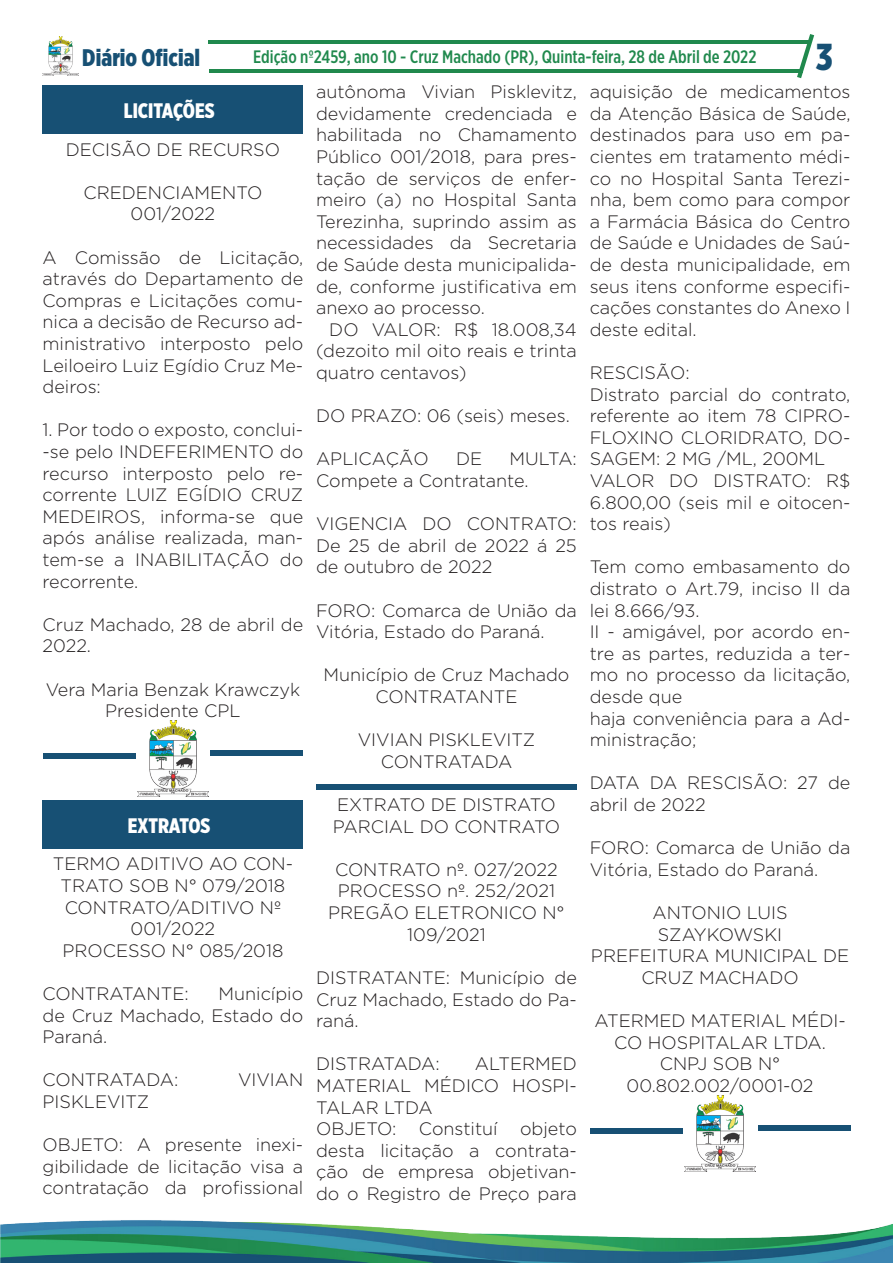
<style>
.page{position:relative;width:893px;height:1263px;background:#fff}
.page>*{position:absolute;margin:0;border:0;box-sizing:border-box;transform-origin:0 0}
.t1{font:900 37.5px "Gotham X Narrow";color:#175074}
.t2{font:900 24px "Gotham X Narrow";color:#175074}
.t3{font:900 21px "Gotham X Narrow";color:#fff}
.t4{font:300 18px/21.6px "Gotham Pro";color:#231f20;text-align:justify}
.t5{font:500 18px "Gotham X Narrow";color:#20894d}
</style>
<div class="page">
<img style="left:43px;top:37px;width:36px;height:38px">
<svg style="left:208px;top:34px;width:606px;height:44px"></svg>
<img style="left:0;top:1220px;width:893px;height:43px">
<div style="left:43px;top:85px;width:260px;height:49px;background:#175074"></div>
<svg style="left:43px;top:753px;width:92px;height:5px"></svg>
<img style="left:138px;top:721px;width:70px;height:75px">
<svg style="left:210px;top:750px;width:93px;height:6px"></svg>
<div style="left:43px;top:800px;width:260px;height:49px;background:#175074"></div>
<svg style="left:316px;top:784px;width:261px;height:5px"></svg>
<svg style="left:590px;top:1128px;width:93px;height:5px"></svg>
<img style="left:685px;top:1095px;width:70px;height:76px">
<svg style="left:758px;top:1125px;width:92px;height:5px"></svg>
<p class="t2" style="left:82px;top:42px;width:119px">Diário Oficial</p>
<p class="t5" style="left:253px;top:45px;width:505px">Edição nº2459, ano 10 - Cruz Machado (PR), Quinta-feira, 28 de Abril de 2022</p>
<p class="t1" style="left:816px;top:33px;width:18px">3</p>
<p class="t3" style="left:124px;top:97px;width:92px">LICITAÇÕES</p>
<p class="t4" style="left:66px;top:139px;width:216px">DECISÃO DE RECURSO</p>
<p class="t4" style="left:83px;top:182px;width:181px;text-align:center">CREDENCIAMENTO<br>001/2022</p>
<p class="t4" style="left:43px;top:247px;width:262px">A Comissão de Licitação, através do Departamento de Compras e Licitações comu&shy;nica a decisão de Recurso ad&shy;ministrativo interposto pelo Leiloeiro Luiz Egídio Cruz Me&shy;deiros:</p>
<p class="t4" style="left:43px;top:419px;width:262px">1. Por todo o exposto, conclui--se pelo INDEFERIMENTO do recurso interposto pelo re&shy;corrente LUIZ EGÍDIO CRUZ MEDEIROS, informa-se que após análise realizada, man&shy;tem-se a INABILITAÇÃO do recorrente.</p>
<p class="t4" style="left:43px;top:614px;width:262px">Cruz Machado, 28 de abril de<br>2022.</p>
<p class="t4" style="left:46px;top:679px;width:256px">Vera Maria Benzak Krawczyk</p>
<p class="t4" style="left:105px;top:700px;width:137px">Presidente CPL</p>
<p class="t4" style="left:316px;top:81px;width:262px">autônoma Vivian Pisklevitz, devidamente credenciada e habilitada no Chamamento Público 001/2018, para pres&shy;tação de serviços de enfer&shy;meiro (a) no Hospital Santa Terezinha, suprindo assim as necessidades da Secretaria de Saúde desta municipalida&shy;de, conforme justificativa em anexo ao processo.</p>
<p class="t4" style="left:316px;top:319px;width:262px;text-indent:13px">DO VALOR: R$ 18.008,34 (dezoito mil oito reais e trinta quatro centavos)</p>
<p class="t4" style="left:316px;top:405px;width:255px">DO PRAZO: 06 (seis) meses.</p>
<p class="t4" style="left:316px;top:448px;width:114px">APLICAÇÃO</p>
<p class="t4" style="left:456px;top:448px;width:28px">DE</p>
<p class="t4" style="left:590px;top:81px;width:262px">aquisição de medicamentos da Atenção Básica de Saúde, destinados para uso em pa&shy;cientes em tratamento médi&shy;co no Hospital Santa Terezi&shy;nha, bem como para compor a Farmácia Básica do Centro de Saúde e Unidades de Saú&shy;de desta municipalidade, em seus itens conforme especifi&shy;cações constantes do Anexo I deste edital.</p>
<p class="t4" style="left:590px;top:362px;width:102px">RESCISÃO:</p>
<p class="t4" style="left:590px;top:384px;width:262px">Distrato parcial do contrato, referente ao item 78 CIPRO-FLOXINO CLORIDRATO, DO-SAGEM: 2 MG /ML, 200ML</p>
<p class="t4" style="left:590px;top:470px;width:262px">VALOR DO DISTRATO: R$ 6.800,00 (seis mil e oitocen&shy;tos reais)</p>
<p class="t4" style="left:590px;top:556px;width:262px">Tem como embasamento do distrato o Art.79, inciso II da lei 8.666/93.</p>
<p class="t4" style="left:590px;top:621px;width:262px">II - amigável, por acordo en&shy;tre as partes, reduzida a ter&shy;mo no processo da licitação, desde que</p>
<p class="t4" style="left:590px;top:708px;width:262px">haja conveniência para a Ad&shy;ministração;</p>
<p class="t4" style="left:590px;top:772px;width:262px">DATA DA RESCISÃO: 27 de abril de 2022</p>
<p class="t4" style="left:590px;top:837px;width:262px">FORO: Comarca de União da<br>Vitória, Estado do Paraná.</p>
<p class="t4" style="left:652px;top:902px;width:137px;text-align:center">ANTONIO LUIS<br>SZAYKOWSKI</p>
<p class="t4" style="left:591px;top:945px;width:260px;text-align:center">PREFEITURA MUNICIPAL DE<br>CRUZ MACHADO</p>
<p class="t4" style="left:594px;top:1010px;width:253px;text-align:center">ATERMED MATERIAL MÉDI-<br>CO HOSPITALAR LTDA.</p>
<p class="t4" style="left:627px;top:1053px;width:188px;text-align:center">CNPJ SOB N°<br>00.802.002/0001-02</p>
<p class="t4" style="left:316px;top:448px;width:262px;text-indent:194px">MULTA:<br>Compete a Contratante.</p>
<p class="t4" style="left:316px;top:513px;width:262px">VIGENCIA DO CONTRATO:<br>De 25 de abril de 2022 á 25 de outubro de 2022</p>
<p class="t4" style="left:316px;top:600px;width:262px">FORO: Comarca de União da<br>Vitória, Estado do Paraná.</p>
<p class="t4" style="left:324px;top:664px;width:247px">Município de Cruz Machado</p>
<p class="t4" style="left:375px;top:686px;width:143px">CONTRATANTE</p>
<p class="t4" style="left:358px;top:729px;width:179px">VIVIAN PISKLEVITZ</p>
<p class="t4" style="left:381px;top:751px;width:133px">CONTRATADA</p>
<p class="t4" style="left:333px;top:794px;width:229px">EXTRATO DE DISTRATO<br>PARCIAL DO CONTRATO</p>
<p class="t4" style="left:335px;top:859px;width:224px">CONTRATO nº. 027/2022</p>
<p class="t4" style="left:338px;top:880px;width:219px">PROCESSO nº. 252/2021</p>
<p class="t4" style="left:328px;top:902px;width:238px;text-align:center">PREGÃO ELETRONICO N°<br>109/2021</p>
<p class="t4" style="left:316px;top:967px;width:262px">DISTRATANTE: Município de Cruz Machado, Estado do Pa&shy;raná.</p>
<p class="t4" style="left:316px;top:1053px;width:125px">DISTRATADA:</p>
<p class="t3" style="left:128px;top:812px;width:84px">EXTRATOS</p>
<p class="t4" style="left:53px;top:853px;width:242px;text-align:center">TERMO ADITIVO AO CON-<br>TRATO SOB N° 079/2018</p>
<p class="t4" style="left:65px;top:897px;width:218px;text-align:center">CONTRATO/ADITIVO Nº<br>001/2022</p>
<p class="t4" style="left:62px;top:940px;width:223px">PROCESSO N° 085/2018</p>
<p class="t4" style="left:43px;top:983px;width:148px">CONTRATANTE:</p>
<p class="t4" style="left:43px;top:983px;width:262px;text-indent:176px">Município de Cruz Machado, Estado do Paraná.</p>
<p class="t4" style="left:43px;top:1069px;width:137px">CONTRATADA:</p>
<p class="t4" style="left:238px;top:1069px;width:67px">VIVIAN</p>
<p class="t4" style="left:43px;top:1091px;width:108px">PISKLEVITZ</p>
<p class="t4" style="left:43px;top:1134px;width:262px">OBJETO: A presente inexi&shy;gibilidade de licitação visa a contratação da profissional</p>
<p class="t4" style="left:316px;top:1053px;width:262px;text-indent:159px">ALTERMED MATERIAL MÉDICO HOSPI-TALAR LTDA</p>
<p class="t4" style="left:316px;top:1118px;width:262px">OBJETO: Constituí objeto desta licitação a contrata&shy;ção de empresa objetivan&shy;do o Registro de Preço para</p>
</div>
